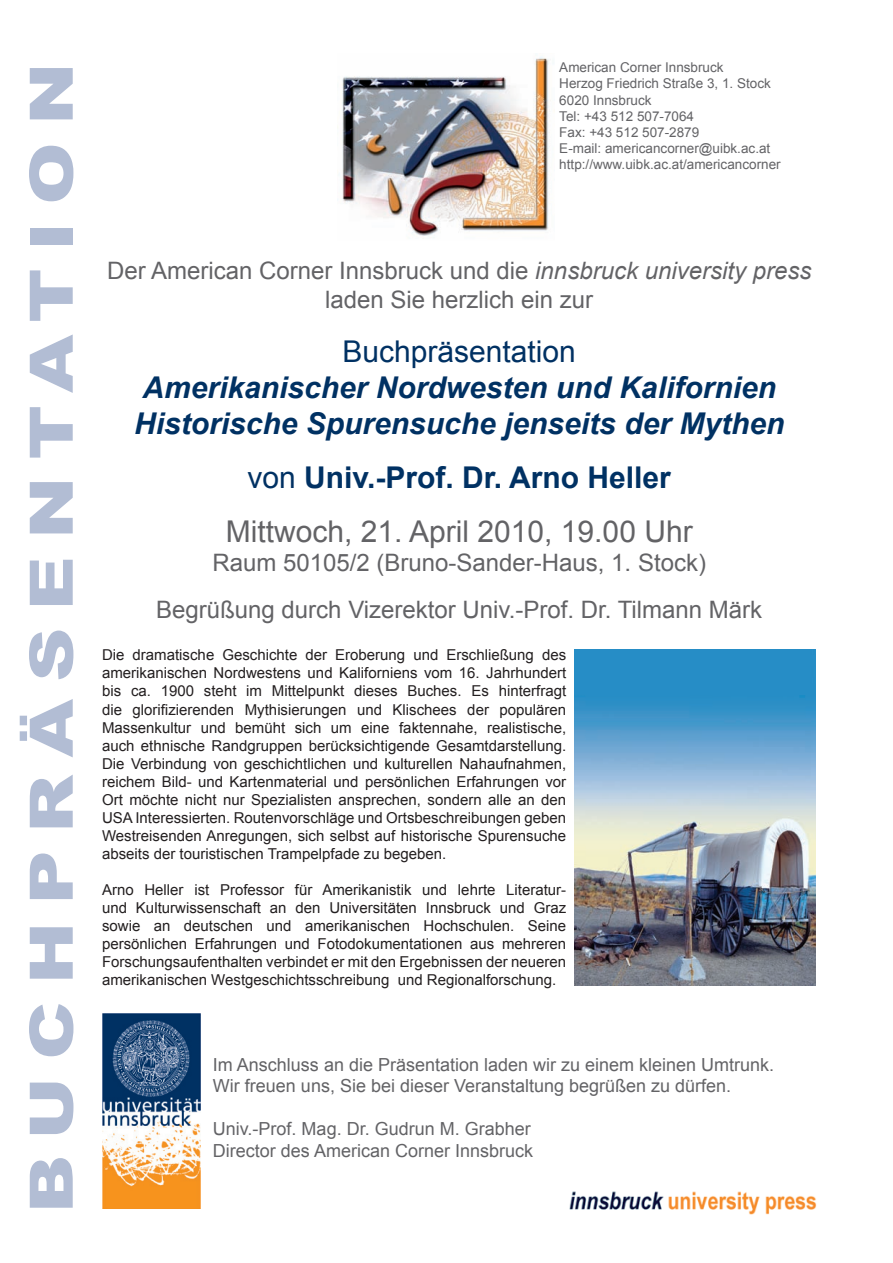
<style>
.page{position:relative;width:893px;height:1263px;background:#fff}
.page>*{position:absolute;margin:0;border:0;box-sizing:border-box;transform-origin:0 0}
.t1{font:900 60px "Arial";letter-spacing:.23em;color:#b2bdd4;scale:1.25 1}
.t2{font:italic 700 30px/36px "Arial";color:#003163}
.t3{font:30px/54px "Arial";color:#636366;text-align:center}
.t4{font:30px "Arial";color:#003163}
.t5{font:24px/28.8px "Arial";color:#636366;text-align:center}
.t6{font:18px/21.6px "Arial";color:#636366}
.t7{font:15px/18px "Arial";color:#231f20;text-align:justify}
.t8{font:13.5px/16.2px "Arial";color:#636366}
.s1{font-style:italic}
.s2{color:#003163}
.s3{font-weight:700;color:#003163}
</style>
<div class="page">
<img style="left:337px;top:56px;width:212px;height:182px">
<img style="left:102px;top:1013px;width:99px;height:196px">
<img style="left:575px;top:649px;width:241px;height:337px">
<img style="left:570px;top:1191px;width:247px;height:23px">
<h1 class="t1" style="left:8px;top:1213px;width:922px;rotate:-90deg">BUCHPRÄSENTATION</h1>
<p class="t8" style="left:559px;top:59px;width:223px">American Corner Innsbruck<br>Herzog Friedrich Straße 3, 1. Stock<br>6020 Innsbruck<br>Tel: +43 512 507-7064<br>Fax: +43 512 507-2879<br>E-mail: americancorner@uibk.ac.at http://www.uibk.ac.at/americancorner</p>
<h3 class="t5" style="left:107px;top:257px;width:706px">Der American Corner Innsbruck und die <span class="s1">innsbruck university press </span>laden Sie herzlich ein zur</h3>
<h2 class="t4" style="left:342px;top:332px;width:235px">Buchpräsentation</h2>
<h2 class="t2" style="left:134px;top:371px;width:652px">Amerikanischer Nordwesten und Kalifornien<br>Historische Spurensuche jenseits der Mythen</h2>
<h2 class="t3" style="left:226px;top:451px;width:468px"><span class="s2">von</span> <span class="s3">Univ.-Prof. Dr. Arno Heller<br></span>Mittwoch, 21. April 2010, 19.00 Uhr</h2>
<h3 class="t5" style="left:156px;top:539px;width:607px;line-height:46.8px">Raum 50105/2 (Bruno-Sander-Haus, 1. Stock)<br>Begrüßung durch Vizerektor Univ.-Prof. Dr. Tilmann Märk</h3>
<p class="t7" style="left:102px;top:646px;width:466px">Die dramatische Geschichte der Eroberung und Erschließung des amerikanischen Nordwestens und Kaliforniens vom 16. Jahrhundert bis ca. 1900 steht im Mittelpunkt dieses Buches. Es hinterfragt die glorifizierenden Mythisierungen und Klischees der populären Massenkultur und bemüht sich um eine faktennahe, realistische, auch ethnische Randgruppen berücksichtigende Gesamtdarstellung.<br>Die Verbindung von geschichtlichen und kulturellen Nahaufnahmen, reichem Bild- und Kartenmaterial und persönlichen Erfahrungen vor Ort möchte nicht nur Spezialisten ansprechen, sondern alle an den USA Interessierten. Routenvorschläge und Ortsbeschreibungen geben Westreisenden Anregungen, sich selbst auf historische Spurensuche abseits der touristischen Trampelpfade zu begeben.</p>
<p class="t7" style="left:102px;top:880px;width:466px">Arno Heller ist Professor für Amerikanistik und lehrte Literatur&shy;und Kulturwissenschaft an den Universitäten Innsbruck und Graz sowie an deutschen und amerikanischen Hochschulen. Seine persönlichen Erfahrungen und Fotodokumentationen aus mehreren Forschungsaufenthalten verbindet er mit den Ergebnissen der neueren amerikanischen Westgeschichtsschreibung und Regionalforschung.</p>
<p class="t6" style="left:213px;top:1053px;width:563px">Im Anschluss an die Präsentation laden wir zu einem kleinen Umtrunk.<br>Wir freuen uns, Sie bei dieser Veranstaltung begrüßen zu dürfen.</p>
<p class="t6" style="left:213px;top:1118px;width:322px">Univ.-Prof. Mag. Dr. Gudrun M. Grabher<br>Director des American Corner Innsbruck</p>
</div>
